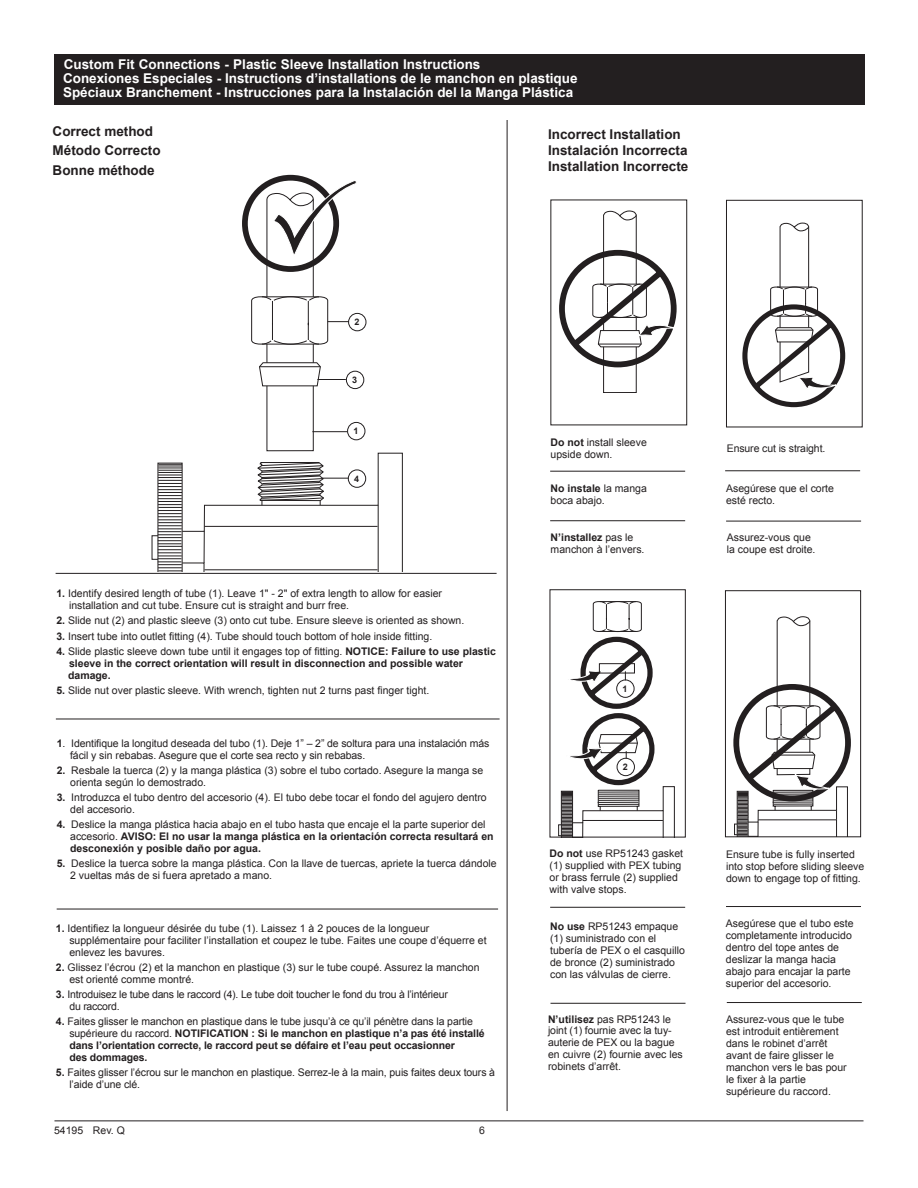
<style>
.page{position:relative;width:918px;height:1188px;background:#fff}
.page>*{position:absolute;margin:0;border:0;box-sizing:border-box;transform-origin:0 0}
.t1{font:700 13.5px/14.2px "Arial";color:#fff}
.t2{font:700 13.5px/16.2px "Arial";color:#231f20}
.t3{font:10.5px/12px "Arial";color:#231f20}
.t4{font:700 10.5px/12px "Arial";color:#231f20}
.t5{font:10.5px/12px "Arial";letter-spacing:-.02em;color:#231f20}
.t6{font:700 9px "Arial";color:#231f20}
.s1{font-weight:700}
.s2{font-weight:400}
</style>
<div class="page">
<hr style="left:54px;top:1120px;width:810px;height:1px;background:#231f20">
<svg style="left:158px;top:179px;width:245px;height:393px"></svg>
<hr style="left:56px;top:573px;width:441px;height:1px;background:#231f20">
<svg style="left:559px;top:211px;width:118px;height:182px"></svg>
<div style="left:550px;top:200px;width:137px;height:225px;border:1px solid #231f20"></div>
<svg style="left:742px;top:223px;width:103px;height:184px"></svg>
<div style="left:726px;top:200px;width:137px;height:227px;border:1px solid #231f20"></div>
<svg style="left:733px;top:616px;width:118px;height:222px"></svg>
<div style="left:725px;top:590px;width:136px;height:247px;border:1px solid #231f20"></div>
<div style="left:558px;top:824px;width:4px;height:12px;border:1px solid #231f20"></div>
<div style="left:550px;top:589px;width:136px;height:248px;border:1px solid #231f20"></div>
<hr style="left:57px;top:909px;width:441px;height:1px;background:#231f20">
<hr style="left:56px;top:719px;width:444px;height:1px;background:#231f20">
<hr style="left:507px;top:120px;width:1px;height:991px;background:#231f20">
<hr style="left:550px;top:471px;width:135px;height:1px;background:#231f20">
<hr style="left:550px;top:520px;width:135px;height:1px;background:#231f20">
<hr style="left:550px;top:907px;width:135px;height:1px;background:#231f20">
<hr style="left:551px;top:1003px;width:135px;height:1px;background:#231f20">
<hr style="left:725px;top:470px;width:135px;height:1px;background:#231f20">
<hr style="left:726px;top:521px;width:135px;height:1px;background:#231f20">
<hr style="left:726px;top:906px;width:135px;height:1px;background:#231f20">
<hr style="left:727px;top:1002px;width:135px;height:1px;background:#231f20">
<svg style="left:559px;top:601px;width:116px;height:237px"></svg>
<div style="left:54px;top:54px;width:810px;height:51px;background:#231f20"></div>
<p class="t1" style="left:63px;top:57px;width:516px">Custom Fit Connections - Plastic Sleeve Installation Instructions<br>Conexiones Especiales - Instructions d’installations de le manchon en plastique<br>Spéciaux Branchement - Instrucciones para la Instalación del la Manga Plástica</p>
<p class="t2" style="left:53px;top:122px;width:109px;line-height:19.5px">Correct method<br>Método Correcto<br>Bonne méthode</p>
<p class="t2" style="left:548px;top:126px;width:142px">Incorrect Installation<br>Instalación Incorrecta<br>Installation Incorrecte</p>
<p class="t6" style="left:354px;top:316px;width:7px">2</p>
<p class="t6" style="left:352px;top:374px;width:7px">3</p>
<p class="t6" style="left:353px;top:425px;width:7px">1</p>
<p class="t6" style="left:354px;top:473px;width:7px">4</p>
<p class="t3" style="left:69px;top:588px;width:375px;text-indent:-13px"><span class="s1">1.</span> Identify desired length of tube (1). Leave 1" - 2" of extra length to allow for easier installation and cut tube. Ensure cut is straight and burr free.</p>
<p class="t3" style="left:56px;top:615px;width:409px"><span class="s1">2.</span> Slide nut (2) and plastic sleeve (3) onto cut tube. Ensure sleeve is oriented as shown.</p>
<p class="t3" style="left:56px;top:630px;width:377px"><span class="s1">3.</span> Insert tube into outlet fitting (4). Tube should touch bottom of hole inside fitting.</p>
<p class="t4" style="left:68px;top:645px;width:429px;text-indent:-12px">4. <span class="s2">Slide plastic sleeve down tube until it engages top of fitting.</span> NOTICE: Failure to use plastic sleeve in the correct orientation will result in disconnection and possible water damage.</p>
<p class="t3" style="left:56px;top:684px;width:374px"><span class="s1">5.</span> Slide nut over plastic sleeve. With wrench, tighten nut 2 turns past finger tight.</p>
<p class="t3" style="left:70px;top:738px;width:421px;text-indent:-14px"><span class="s1">1</span>. Identifique la longitud deseada del tubo (1). Deje 1” – 2” de soltura para una instalación más fácil y sin rebabas. Asegure que el corte sea recto y sin rebabas.</p>
<p class="t3" style="left:70px;top:765px;width:415px;text-indent:-14px"><span class="s1">2.</span> Resbale la tuerca (2) y la manga plástica (3) sobre el tubo cortado. Asegure la manga se orienta según lo demostrado.</p>
<p class="t3" style="left:70px;top:792px;width:418px;text-indent:-14px"><span class="s1">3.</span> Introduzca el tubo dentro del accesorio (4). El tubo debe tocar el fondo del agujero dentro del accesorio.</p>
<p class="t4" style="left:70px;top:819px;width:425px;text-indent:-14px">4. <span class="s2">Deslice la manga plástica hacia abajo en el tubo hasta que encaje el la parte superior del accesorio.</span> AVISO: El no usar la manga plástica en la orientación correcta resultará en desconexión y posible daño por agua.</p>
<p class="t3" style="left:70px;top:858px;width:428px;text-indent:-14px"><span class="s1">5.</span> Deslice la tuerca sobre la manga plástica. Con la llave de tuercas, apriete la tuerca dándole<br>2 vueltas más de si fuera apretado a mano.</p>
<p class="t3" style="left:69px;top:922px;width:419px;text-indent:-14px"><span class="s1">1.</span> Identifiez la longueur désirée du tube (1). Laissez 1 à 2 pouces de la longueur supplémentaire pour faciliter l’installation et coupez le tube. Faites une coupe d’équerre et enlevez les bavures.</p>
<p class="t3" style="left:69px;top:961px;width:412px;text-indent:-13px"><span class="s1">2.</span> Glissez l’écrou (2) et la manchon en plastique (3) sur le tube coupé. Assurez la manchon est orienté comme montré.</p>
<p class="t5" style="left:69px;top:988px;width:380px;text-indent:-14px"><span class="s1">3.</span> Introduisez le tube dans le raccord (4). Le tube doit toucher le fond du trou à l’intérieur du raccord.</p>
<p class="t4" style="left:69px;top:1015px;width:417px;text-indent:-14px">4. <span class="s2">Faites glisser le manchon en plastique dans le tube jusqu’à ce qu’il pénètre dans la partie supérieure du raccord.</span> NOTIFICATION : Si le manchon en plastique n’a pas été installé dans l’orientation correcte, le raccord peut se défaire et l’eau peut occasionner<br>des dommages.</p>
<p class="t3" style="left:69px;top:1066px;width:427px;text-indent:-14px"><span class="s1">5.</span> Faites glisser l’écrou sur le manchon en plastique. Serrez-le à la main, puis faites deux tours à l’aide d’une clé.</p>
<p class="t3" style="left:54px;top:1125px;width:73px">54195 Rev. Q</p>
<p class="t3" style="left:479px;top:1124px;width:7px">6</p>
<p class="t3" style="left:551px;top:436px;width:98px"><span class="s1">Do not</span> install sleeve upside down.</p>
<p class="t3" style="left:551px;top:483px;width:98px"><span class="s1">No instale</span> la manga boca abajo.</p>
<p class="t3" style="left:551px;top:531px;width:95px"><span class="s1">N’installez</span> pas le manchon à l’envers.</p>
<p class="t6" style="left:622px;top:683px;width:7px">1</p>
<p class="t6" style="left:623px;top:761px;width:7px">2</p>
<p class="t3" style="left:727px;top:442px;width:100px">Ensure cut is straight.</p>
<p class="t3" style="left:726px;top:483px;width:109px">Asegúrese que el corte esté recto.</p>
<p class="t3" style="left:727px;top:531px;width:90px">Assurez-vous que la coupe est droite.</p>
<p class="t3" style="left:550px;top:848px;width:135px"><span class="s1">Do not</span> use RP51243 gasket (1) supplied with PEX tubing or brass ferrule (2) supplied with valve stops.</p>
<p class="t3" style="left:726px;top:848px;width:140px">Ensure tube is fully inserted into stop before sliding sleeve down to engage top of fitting.</p>
<p class="t3" style="left:550px;top:921px;width:136px"><span class="s1">No use</span> RP51243 empaque (1) suministrado con el tubería de PEX o el casquillo de bronce (2) suministrado con las válvulas de cierre.</p>
<p class="t3" style="left:726px;top:918px;width:129px">Asegúrese que el tubo este completamente introducido dentro del tope antes de deslizar la manga hacia abajo para encajar la parte superior del accesorio.</p>
<p class="t3" style="left:548px;top:1014px;width:125px;line-height:10.5px"><span class="s1">N’utilisez</span> pas RP51243 le joint (1) fournie avec la tuy-</p>
<p class="t3" style="left:548px;top:1036px;width:136px">auterie de PEX ou la bague en cuivre (2) fournie avec les robinets d’arrêt.</p>
<p class="t3" style="left:726px;top:1014px;width:122px">Assurez-vous que le tube est introduit entièrement dans le robinet d’arrêt avant de faire glisser le manchon vers le bas pour le fixer à la partie supérieure du raccord.</p>
</div>
